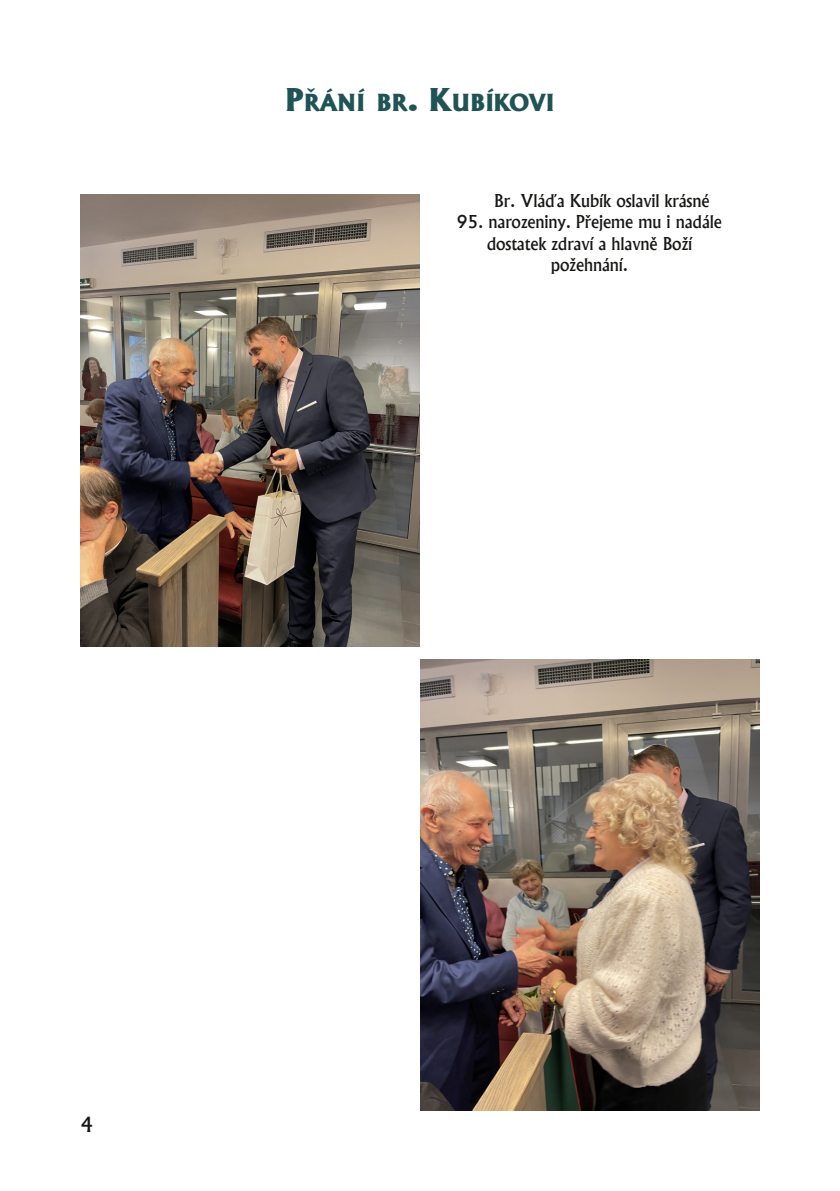
<style>
.page{position:relative;width:840px;height:1191px;background:#fff}
.page>*{position:absolute;margin:0;border:0;box-sizing:border-box;transform-origin:0 0}
.t1{font:expanded 22.4px "A028";color:#205355}
.t2{font:500 20px "Albertus";color:#181715}
.t3{font:500 17px/21px "Albertus";letter-spacing:-.005em;color:#181715;text-align:center}
.s1{font-size:30px}
</style>
<div class="page">
<img style="left:80px;top:194px;width:339px;height:452px">
<img style="left:420px;top:659px;width:338px;height:452px">
<h1 class="t1" style="left:285px;top:87px;width:271px"><span class="s1">P</span>ŘÁNÍ BR<span class="s1">. K</span>UBÍKOVI</h1>
<p class="t3" style="left:494px;top:190px;width:217px">Br. Vláďa Kubík oslavil krásné</p>
<p class="t3" style="left:456px;top:211px;width:266px">95. narozeniny. Přejeme mu i nadále dostatek zdraví a hlavně Boží požehnání.</p>
<p class="t2" style="left:80px;top:1112px;width:14px">4</p>
</div>
